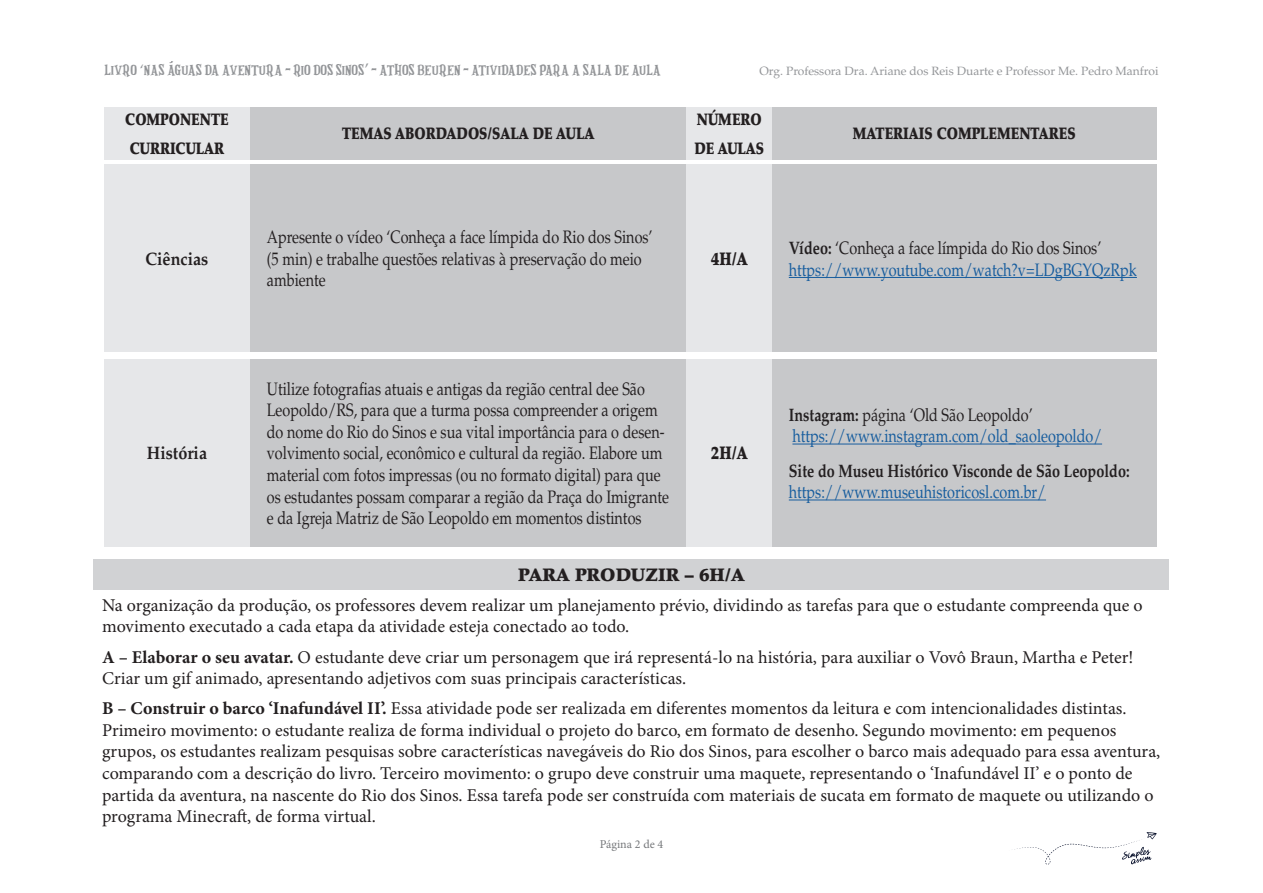
<style>
.page{position:relative;width:1263px;height:893px;background:#fff}
.page>*{position:absolute;margin:0;border:0;box-sizing:border-box;transform-origin:0 0}
.t1{font:18px/21.6px "Minion Pro";color:#231f20}
.t2{font:18px/21.6px "Palatino LT Std";color:#231f20;scale:.8 1}
.t3{font:18px/21.6px "Palatino LT Std";color:#175d9e;scale:.8 1}
.t4{font:700 18px/21.6px "Palatino LT Std";color:#231f20;scale:.8 1}
.Atividade{font:900 18px "Palatino LT Std";color:#231f20}
.t5{font:700 18px "Palatino LT Std";color:#231f20;scale:.9 1}
.Atividade-2{font:900 18px "Palatino LT Std";color:#231f20;scale:.8 1}
.t6{font:900 16.5px "Palatino LT Std";color:#231f20;scale:.8 1}
.Titulo{font:12px "Palatino LT Std";color:#939598}
.t7{font:12px "Minion Pro";color:#76787b}
.Titulo-2{font:10.5px "Magnificent Serif";color:#939598}
.s1{font-family:"Palatino LT Std";font-size:15px}
.s2{font-family:"Palatino LT Std";font-size:16.5px}
.s3{font-weight:700;color:#231f20}
.s4{color:#231f20}
.s5{font-weight:400;color:#175d9e}
.s6{font-weight:700}
</style>
<div class="page">
<svg style="left:1014px;top:832px;width:143px;height:33px"></svg>
<div style="left:104px;top:107px;width:146px;height:52px;background:#e6e7e9"></div>
<div style="left:104px;top:165px;width:146px;height:187px;background:#e6e7e9"></div>
<div style="left:104px;top:359px;width:146px;height:187px;background:#e6e7e9"></div>
<div style="left:250px;top:107px;width:437px;height:52px;background:#c7c8ca"></div>
<div style="left:250px;top:165px;width:437px;height:187px;background:#c7c8ca"></div>
<div style="left:250px;top:359px;width:437px;height:187px;background:#c7c8ca"></div>
<div style="left:687px;top:107px;width:85px;height:52px;background:#e6e7e9"></div>
<div style="left:687px;top:165px;width:85px;height:187px;background:#e6e7e9"></div>
<div style="left:687px;top:359px;width:85px;height:187px;background:#e6e7e9"></div>
<div style="left:772px;top:107px;width:385px;height:52px;background:#c7c8ca"></div>
<div style="left:772px;top:165px;width:385px;height:187px;background:#c7c8ca"></div>
<hr style="left:789px;top:277px;width:348px;height:1px;background:#175d9e">
<div style="left:772px;top:359px;width:385px;height:187px;background:#c7c8ca"></div>
<hr style="left:792px;top:444px;width:310px;height:1px;background:#175d9e">
<hr style="left:789px;top:499px;width:257px;height:1px;background:#175d9e">
<div style="left:94px;top:559px;width:1075px;height:31px;background:#d1d2d4"></div>
<p class="Titulo-2" style="left:104px;top:61px;width:558px">LIVRO <span class="s1">‘</span>NAS AGUAS DA AVENTURA - RIO DOS SINOS<span class="s2">’</span> - ATHOS BEUREN - ATIVIDADES PARA A SALA DE AULA</p>
<p class="Titulo" style="left:759px;top:64px;width:400px">Org. Professora Dra. Ariane dos Reis Duarte e Professor Me. Pedro Manfroi</p>
<p class="t6" style="left:125px;top:110px;width:131px">COMPONENTE</p>
<p class="t6" style="left:130px;top:138px;width:120px">CURRICULAR</p>
<p class="t6" style="left:697px;top:110px;width:83px">NÚMERO</p>
<p class="t6" style="left:694px;top:138px;width:89px">DE AULAS</p>
<p class="t6" style="left:342px;top:124px;width:317px">TEMAS ABORDADOS/SALA DE AULA</p>
<p class="t6" style="left:853px;top:124px;width:280px">MATERIAIS COMPLEMENTARES</p>
<p class="t5" style="left:146px;top:248px;width:71px">Ciências</p>
<p class="t5" style="left:147px;top:443px;width:68px">História</p>
<p class="t2" style="left:267px;top:227px;width:484px">Apresente o vídeo ‘Conheça a face límpida do Rio dos Sinos’ (5 min) e trabalhe questões relativas à preservação do meio ambiente</p>
<p class="t2" style="left:267px;top:378px;width:504px">Utilize fotografias atuais e antigas da região central dee São Leopoldo/RS, para que a turma possa compreender a origem do nome do Rio do Sinos e sua vital importância para o desen&shy;volvimento social, econômico e cultural da região. Elabore um material com fotos impressas (ou no formato digital) para que os estudantes possam comparar a região da Praça do Imigrante e da Igreja Matriz de São Leopoldo em momentos distintos</p>
<p class="Atividade-2" style="left:711px;top:248px;width:47px">4H/A</p>
<p class="t3" style="left:789px;top:237px;width:437px"><span class="s3">Vídeo:</span> <span class="s4">‘Conheça a face límpida do Rio dos Sinos’ </span>https://www.youtube.com/watch?v=LDgBGYQzRpk</p>
<p class="Atividade-2" style="left:711px;top:442px;width:47px">2H/A</p>
<p class="t3" style="left:789px;top:404px;width:393px"><span class="s3">Instagram:</span> <span class="s4">página ‘Old São Leopoldo’ </span>https://www.instagram.com/old_saoleopoldo/</p>
<p class="t4" style="left:789px;top:460px;width:427px">Site do Museu Histórico Visconde de São Leopoldo: <span class="s5">https://www.museuhistoricosl.com.br/</span></p>
<p class="Atividade" style="left:518px;top:564px;width:228px">PARA PRODUZIR – 6H/A</p>
<p class="t1" style="left:102px;top:594px;width:1042px">Na organização da produção, os professores devem realizar um planejamento prévio, dividindo as tarefas para que o estudante compreenda que o movimento executado a cada etapa da atividade esteja conectado ao todo.</p>
<p class="t1" style="left:102px;top:646px;width:1033px"><span class="s6">A – Elaborar o seu avatar.</span> O estudante deve criar um personagem que irá representá-lo na história, para auxiliar o Vovô Braun, Martha e Peter!<br>Criar um gif animado, apresentando adjetivos com suas principais características.</p>
<p class="t1" style="left:102px;top:698px;width:1060px"><span class="s6">B – Construir o barco ‘Inafundável II’.</span> Essa atividade pode ser realizada em diferentes momentos da leitura e com intencionalidades distintas.<br>Primeiro movimento: o estudante realiza de forma individual o projeto do barco, em formato de desenho. Segundo movimento: em pequenos grupos, os estudantes realizam pesquisas sobre características navegáveis do Rio dos Sinos, para escolher o barco mais adequado para essa aventura, comparando com a descrição do livro. Terceiro movimento: o grupo deve construir uma maquete, representando o ‘Inafundável II’ e o ponto de partida da aventura, na nascente do Rio dos Sinos. Essa tarefa pode ser construída com materiais de sucata em formato de maquete ou utilizando o programa Minecraft, de forma virtual.</p>
<p class="t7" style="left:600px;top:836px;width:65px">Página 2 de 4</p>
</div>
